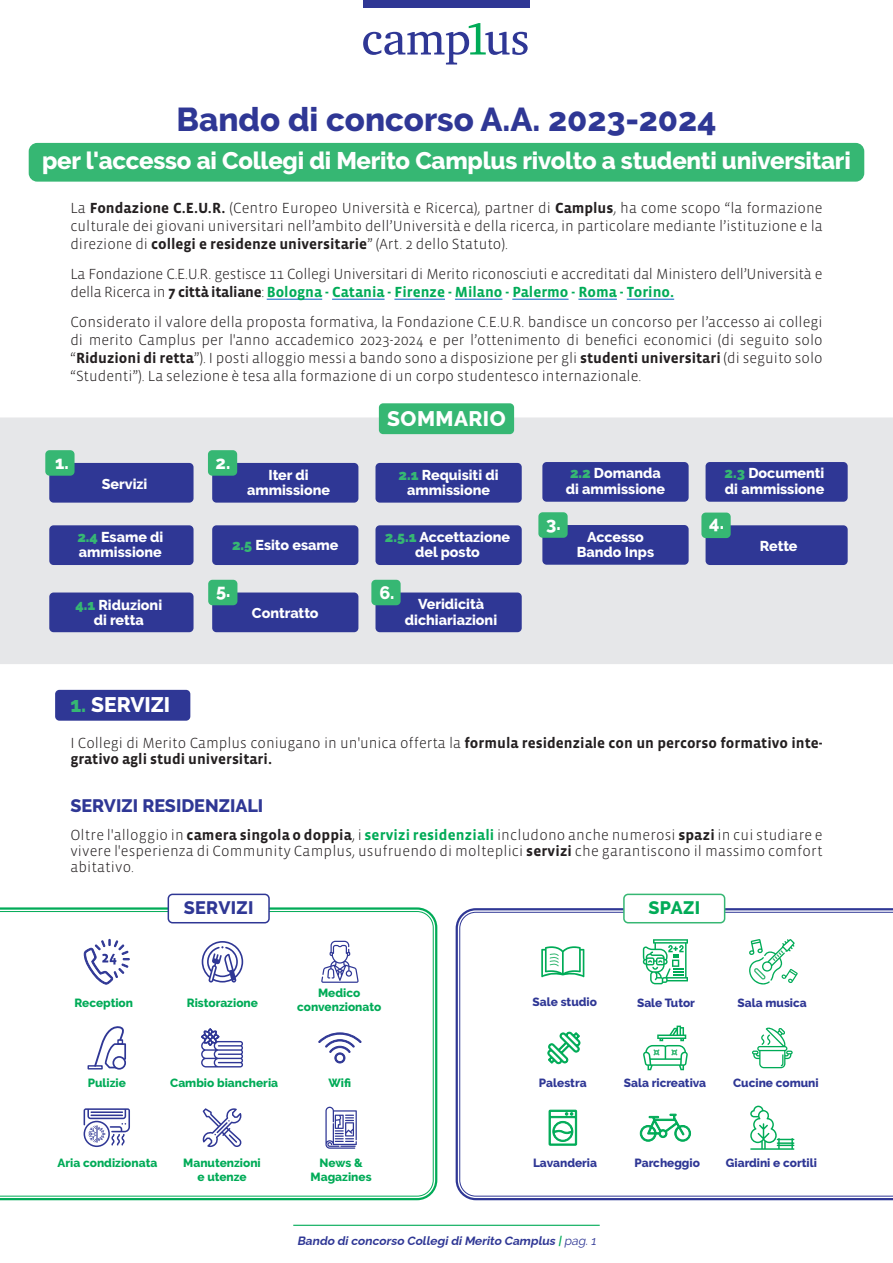
<style>
.page{position:relative;width:893px;height:1263px;background:#fff}
.page>*{position:absolute;margin:0;border:0;box-sizing:border-box;transform-origin:0 0}
.t1{font:800 33px "Raleway";color:#2f3795}
.t2{font:800 24px "Raleway";letter-spacing:-.01em;color:#fff}
.t3{font:800 21px "Raleway";color:#fff}
.t4{font:800 21px "Raleway";letter-spacing:.02em;color:#fff}
.t5{font:800 18px "Raleway";color:#2f3795}
.t6{font:800 18px "Raleway";color:#fff}
.t7{font:800 18px "Raleway";letter-spacing:.02em;color:#2f3795}
.t8{font:800 18px "Raleway";letter-spacing:.02em;color:#00ab57}
.t9{font:300 15px/18px "Vista Sans OT";color:#231f20;text-align:justify}
.t10{font:300 15px/18px "Vista Sans OT";letter-spacing:-.02em;color:#231f20}
.t11{font:700 15px/16.2px "Vista Sans OT";color:#231f20}
.t12{font:800 14.25px/15.5px "Raleway";color:#fff;text-align:center}
.t13{font:italic 700 12px "Raleway";color:#2f3795}
.t14{font:800 11.85px "Raleway";color:#00ab57}
.t15{font:800 11.85px "Raleway";color:#2f3795}
.s1{font-weight:700}
.s2{font-weight:700;color:#00ab57}
.s3{color:#36b773}
.s4{font-weight:300}
.s5{font-family:"Vista Sans OT";color:#00ab57}
.s6{font-weight:400}
</style>
<div class="page">
<div style="left:0;top:417px;width:893px;height:247px;background:#e6e7e9"></div>
<hr style="left:267px;top:299px;width:55px;height:1px;background:#0563c1">
<hr style="left:332px;top:299px;width:53px;height:1px;background:#0563c1">
<hr style="left:394px;top:299px;width:51px;height:1px;background:#0563c1">
<hr style="left:455px;top:299px;width:47px;height:1px;background:#0563c1">
<hr style="left:512px;top:299px;width:57px;height:1px;background:#0563c1">
<hr style="left:578px;top:299px;width:39px;height:1px;background:#0563c1">
<hr style="left:627px;top:299px;width:47px;height:1px;background:#0563c1">
<svg style="left:0;top:907px;width:437px;height:293px"></svg>
<svg style="left:0;top:911px;width:434px;height:285px"></svg>
<div style="left:55px;top:690px;width:135px;height:31px;background:#2f3795;border-radius:4px"></div>
<svg style="left:363px;top:23px;width:165px;height:42px"></svg>
<div style="left:363px;top:0;width:167px;height:7px;background:#2f3795"></div>
<div style="left:379px;top:403px;width:135px;height:31px;background:#36b773;border-radius:4px"></div>
<svg style="left:456px;top:908px;width:437px;height:292px"></svg>
<svg style="left:459px;top:912px;width:434px;height:284px"></svg>
<div style="left:624px;top:894px;width:101px;height:29px;background:#fff;border-radius:4px"></div>
<div style="left:623px;top:894px;width:102px;height:29px;border:2px solid #36b773;border-radius:4px"></div>
<div style="left:168px;top:894px;width:101px;height:29px;background:#fff;border-radius:4px"></div>
<div style="left:168px;top:894px;width:102px;height:29px;border:2px solid #2f3795;border-radius:4px"></div>
<div style="left:29px;top:143px;width:835px;height:39px;background:#36b773;border-radius:9px"></div>
<div style="left:49px;top:463px;width:145px;height:40px;background:#2f3795;border-radius:4px"></div>
<div style="left:375px;top:463px;width:147px;height:40px;background:#2f3795;border-radius:4px"></div>
<div style="left:45px;top:450px;width:30px;height:26px;background:#36b773;border-radius:4px"></div>
<div style="left:375px;top:592px;width:147px;height:40px;background:#2f3795;border-radius:4px"></div>
<div style="left:371px;top:580px;width:30px;height:25px;background:#36b773;border-radius:4px"></div>
<div style="left:212px;top:463px;width:146px;height:40px;background:#2f3795;border-radius:4px"></div>
<div style="left:208px;top:450px;width:29px;height:26px;background:#36b773;border-radius:4px"></div>
<div style="left:212px;top:592px;width:146px;height:40px;background:#2f3795;border-radius:4px"></div>
<div style="left:208px;top:580px;width:29px;height:25px;background:#36b773;border-radius:4px"></div>
<div style="left:542px;top:525px;width:147px;height:40px;background:#2f3795;border-radius:4px"></div>
<div style="left:538px;top:512px;width:30px;height:26px;background:#36b773;border-radius:4px"></div>
<div style="left:542px;top:462px;width:147px;height:40px;background:#2f3795;border-radius:4px"></div>
<div style="left:706px;top:462px;width:142px;height:40px;background:#2f3795;border-radius:4px"></div>
<div style="left:49px;top:525px;width:145px;height:40px;background:#2f3795;border-radius:4px"></div>
<div style="left:212px;top:525px;width:146px;height:40px;background:#2f3795;border-radius:4px"></div>
<div style="left:375px;top:525px;width:147px;height:40px;background:#2f3795;border-radius:4px"></div>
<svg style="left:640px;top:1114px;width:51px;height:27px"></svg>
<svg style="left:547px;top:1032px;width:33px;height:32px"></svg>
<svg style="left:549px;top:1110px;width:28px;height:35px"></svg>
<svg style="left:643px;top:1025px;width:45px;height:45px"></svg>
<svg style="left:541px;top:946px;width:43px;height:31px"></svg>
<svg style="left:749px;top:939px;width:49px;height:45px"></svg>
<svg style="left:752px;top:1026px;width:41px;height:42px"></svg>
<svg style="left:750px;top:1105px;width:44px;height:45px"></svg>
<svg style="left:643px;top:939px;width:45px;height:45px"></svg>
<hr style="left:293px;top:1225px;width:307px;height:1px;background:#00ab57">
<svg style="left:84px;top:939px;width:46px;height:45px"></svg>
<svg style="left:87px;top:1026px;width:40px;height:44px"></svg>
<svg style="left:200px;top:1028px;width:43px;height:39px"></svg>
<svg style="left:318px;top:1032px;width:44px;height:32px"></svg>
<svg style="left:325px;top:1107px;width:32px;height:42px"></svg>
<svg style="left:203px;top:1108px;width:39px;height:39px"></svg>
<svg style="left:321px;top:941px;width:38px;height:42px"></svg>
<svg style="left:84px;top:1108px;width:46px;height:39px"></svg>
<svg style="left:202px;top:941px;width:41px;height:41px"></svg>
<div style="left:706px;top:525px;width:142px;height:40px;background:#2f3795;border-radius:4px"></div>
<div style="left:701px;top:513px;width:30px;height:25px;background:#36b773;border-radius:4px"></div>
<div style="left:49px;top:592px;width:145px;height:40px;background:#2f3795;border-radius:4px"></div>
<p class="t1" style="left:177px;top:101px;width:541px">Bando di concorso A.A. 2023-2024</p>
<p class="t2" style="left:42px;top:147px;width:810px">per l'accesso ai Collegi di Merito Camplus rivolto a studenti universitari</p>
<p class="t9" style="left:70px;top:199px;width:754px">La <span class="s1">Fondazione C.E.U.R.</span> (Centro Europeo Università e Ricerca), partner di <span class="s1">Camplus</span>, ha come scopo “la formazione culturale dei giovani universitari nell’ambito dell’Università e della ricerca, in particolare mediante l’istituzione e la direzione di <span class="s1">collegi e residenze universitarie</span>” (Art. 2 dello Statuto).</p>
<p class="t10" style="left:70px;top:265px;width:754px">La Fondazione C.E.U.R. gestisce 11 Collegi Universitari di Merito riconosciuti e accreditati dal Ministero dell’Università e della Ricerca in <span class="s1">7 città italiane</span>: <span class="s2">Bologna - Catania - Firenze - Milano - Palermo - Roma - Torino.</span></p>
<p class="t9" style="left:70px;top:313px;width:754px">Considerato il valore della proposta formativa, la Fondazione C.E.U.R. bandisce un concorso per l’accesso ai collegi di merito Camplus per l'anno accademico 2023-2024 e per l’ottenimento di benefici economici (di seguito solo “<span class="s1">Riduzioni di retta</span>”). I posti alloggio messi a bando sono a disposizione per gli <span class="s1">studenti universitari</span> (di seguito solo “Studenti”). La selezione è tesa alla formazione di un corpo studentesco internazionale.</p>
<p class="t4" style="left:387px;top:407px;width:120px">SOMMARIO</p>
<p class="t6" style="left:55px;top:452px;width:15px">1.</p>
<p class="t6" style="left:216px;top:452px;width:16px">2.</p>
<p class="t12" style="left:102px;top:476px;width:47px">Servizi</p>
<p class="t12" style="left:399px;top:467px;width:102px"><span class="s3">2.1</span> Requisiti di ammissione</p>
<p class="t12" style="left:247px;top:467px;width:84px">Iter di ammissione</p>
<p class="t12" style="left:77px;top:529px;width:88px;text-align:left"><span class="s3">2.4</span> Esame di ammissione</p>
<p class="t12" style="left:232px;top:537px;width:108px"><span class="s3">2.5</span> Esito esame</p>
<p class="t12" style="left:385px;top:529px;width:127px"><span class="s3">2.5.1</span> Accettazione del posto</p>
<p class="t12" style="left:75px;top:597px;width:88px"><span class="s3">4.1</span> Riduzioni di retta</p>
<p class="t6" style="left:216px;top:580px;width:16px">5.</p>
<p class="t12" style="left:252px;top:605px;width:68px">Contratto</p>
<p class="t6" style="left:379px;top:583px;width:17px">6.</p>
<p class="t12" style="left:405px;top:597px;width:94px">Veridicità dichiariazioni</p>
<p class="t12" style="left:566px;top:466px;width:101px;text-align:left"><span class="s3">2.2</span> Domanda di ammissione</p>
<p class="t12" style="left:725px;top:466px;width:101px;text-align:left"><span class="s3">2.3</span> Documenti di ammissione</p>
<p class="t6" style="left:546px;top:513px;width:16px">3.</p>
<p class="t12" style="left:577px;top:529px;width:79px">Accesso<br>Bando Inps</p>
<p class="t6" style="left:709px;top:512px;width:16px">4.</p>
<p class="t12" style="left:760px;top:539px;width:39px">Rette</p>
<p class="t3" style="left:70px;top:692px;width:101px"><span class="s3">1.</span> SERVIZI</p>
<p class="t11" style="left:70px;top:735px;width:754px"><span class="s4">I Collegi di Merito Camplus coniugano in un'unica offerta la</span> formula residenziale con un percorso formativo inte&shy;grativo agli studi universitari.</p>
<p class="t5" style="left:70px;top:795px;width:194px">SERVIZI RESIDENZIALI</p>
<p class="t9" style="left:70px;top:827px;width:754px;line-height:16.2px">Oltre l'alloggio in <span class="s1">camera singola o doppia</span>, i <span class="s2">servizi residenziali</span> includono anche numerosi <span class="s1">spazi</span> in cui studiare e vivere l'esperienza di Community Camplus, usufruendo di molteplici <span class="s1">servizi</span> che garantiscono il massimo comfort abitativo.</p>
<p class="t7" style="left:184px;top:898px;width:71px">SERVIZI</p>
<p class="t8" style="left:648px;top:898px;width:53px">SPAZI</p>
<p class="t14" style="left:74px;top:996px;width:60px">Reception</p>
<p class="t14" style="left:187px;top:996px;width:73px">Ristorazione</p>
<p class="t14" style="left:318px;top:986px;width:44px">Medico</p>
<p class="t14" style="left:297px;top:1000px;width:86px">convenzionato</p>
<p class="t15" style="left:533px;top:995px;width:66px">Sale studio</p>
<p class="t15" style="left:637px;top:996px;width:59px">Sale Tutor</p>
<p class="t15" style="left:738px;top:996px;width:71px">Sala musica</p>
<p class="t14" style="left:88px;top:1076px;width:40px">Pulizie</p>
<p class="t14" style="left:170px;top:1076px;width:109px">Cambio biancheria</p>
<p class="t14" style="left:328px;top:1076px;width:24px">Wifi</p>
<p class="t15" style="left:539px;top:1076px;width:49px">Palestra</p>
<p class="t15" style="left:624px;top:1076px;width:84px">Sala ricreativa</p>
<p class="t15" style="left:733px;top:1076px;width:87px">Cucine comuni</p>
<p class="t14" style="left:58px;top:1156px;width:101px">Aria condizionata</p>
<p class="t14" style="left:183px;top:1156px;width:79px">Manutenzioni</p>
<p class="t14" style="left:197px;top:1170px;width:51px">e utenze</p>
<p class="t14" style="left:320px;top:1156px;width:45px">News &amp;</p>
<p class="t14" style="left:311px;top:1170px;width:62px">Magazines</p>
<p class="t15" style="left:533px;top:1156px;width:66px">Lavanderia</p>
<p class="t15" style="left:634px;top:1156px;width:67px">Parcheggio</p>
<p class="t15" style="left:726px;top:1156px;width:93px">Giardini e cortili</p>
<p class="t13" style="left:297px;top:1231px;width:303px">Bando diconcorso CollegidiMerito Camplus <span class="s5">|</span> <span class="s6">pag.1</span></p>
</div>
